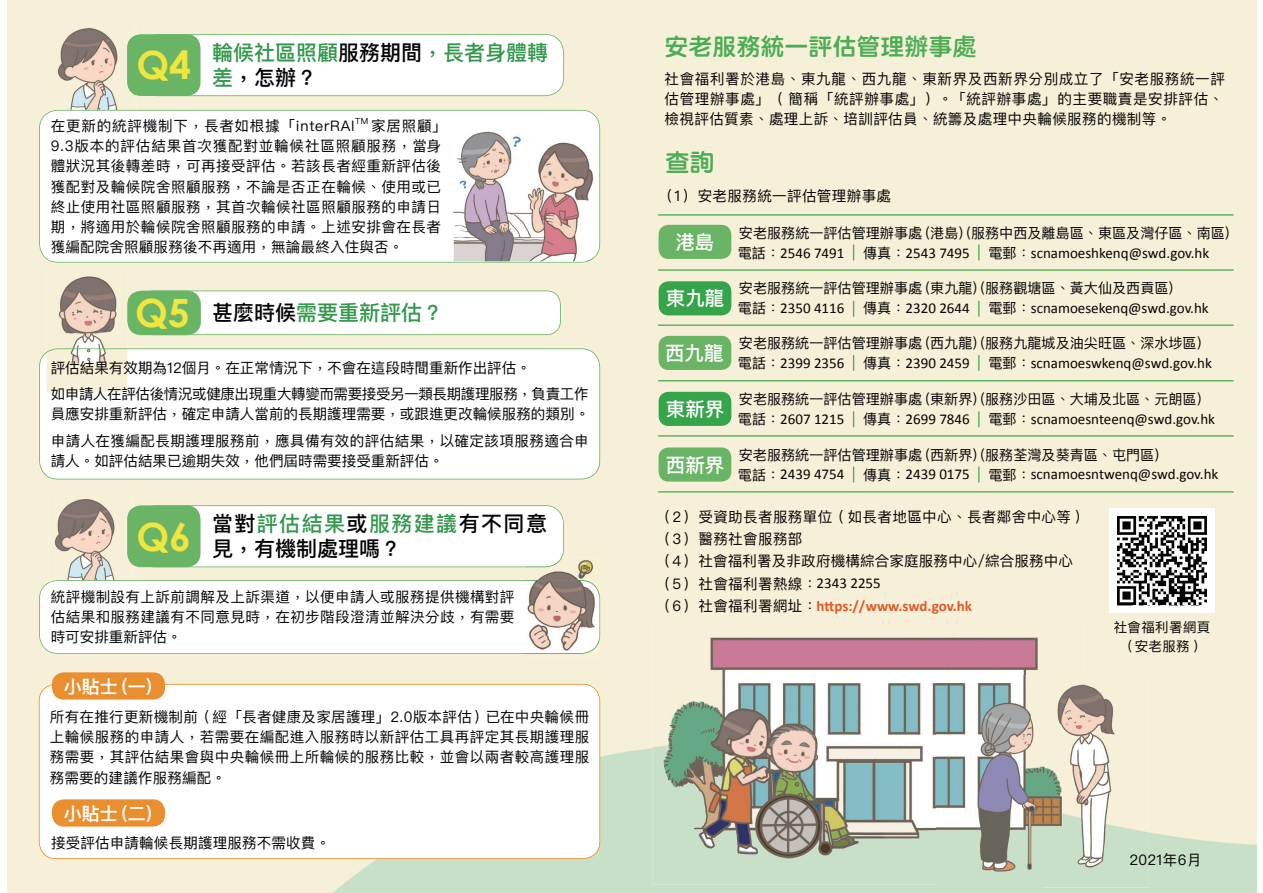
<style>
.page{position:relative;width:1263px;height:893px;background:#fff}
.page>*{position:absolute;margin:0;border:0;box-sizing:border-box;transform-origin:0 0}
.t1{font:700 39px "Century Gothic";color:#efe63f}
.t2{font:24.75px "DF Yuan HK W8";color:#4cad55}
.t3{font:24px "DF Yuan HK W8";color:#4cad55}
.t4{font:500 21px/24.8px "Ping Fang TC";color:#33974d}
.t5{font:500 21px/24.8px "Ping Fang TC";letter-spacing:.07em;color:#030303}
.t6{font:500 19.5px "Ping Fang TC";color:#fff}
.t7{font:600 18px "Ping Fang TC";color:#fff}
.t8{font:15px "Calibri";color:#030303}
.t9{font:700 15px "Calibri";color:#e05927}
.t10{font:14.55px/20.2px "Ping Fang TC";letter-spacing:.025em;color:#030303;text-align:justify}
.t11{font:14.55px/26.5px "Ping Fang TC";letter-spacing:-.03em;color:#030303}
.t12{font:14.55px "Ping Fang TC";color:#030303}
.t13{font:14.55px "Ping Fang TC";letter-spacing:.055em;color:#030303}
.t14{font:14.1px "Ping Fang TC";color:#030303}
.t15{font:13.5px/18.6px "Ping Fang TC";letter-spacing:.025em;color:#030303;text-align:center}
.t16{font:8.55px "Ping Fang TC";color:#030303}
.s1{color:#030303}
.s2{font-family:"Century Gothic";font-weight:700;font-size:39px;color:#efe63f}
.s3{color:#33974d}
.s4{font-family:"Ping Fang TC";font-size:14.1px}
.s5{font-family:"Calibri";font-size:15px}
.s6{font-family:"Ping Fang TC";font-weight:400;font-size:14.55px;color:#030303}
</style>
<div class="page">
<div style="left:7px;top:0;width:1250px;height:893px;background:#f7f0d8"></div>
<img style="left:49px;top:491px;width:84px;height:89px">
<svg style="left:190px;top:34px;width:374px;height:62px"></svg>
<svg style="left:136px;top:505px;width:428px;height:62px"></svg>
<div style="left:127px;top:34px;width:73px;height:62px;background:#6ab565;border-radius:14px"></div>
<div style="left:658px;top:281px;width:73px;height:34px;background:#35a44a;border-radius:10px"></div>
<div style="left:658px;top:225px;width:73px;height:34px;background:#6ab565;border-radius:10px"></div>
<div style="left:658px;top:336px;width:73px;height:34px;background:#6ab565;border-radius:10px"></div>
<div style="left:658px;top:392px;width:73px;height:34px;background:#35a44a;border-radius:10px"></div>
<div style="left:658px;top:447px;width:73px;height:35px;background:#6ab565;border-radius:10px"></div>
<img style="left:1109px;top:509px;width:105px;height:104px">
<img style="left:52px;top:20px;width:84px;height:90px">
<img style="left:127px;top:35px;width:9px;height:60px">
<img style="left:47px;top:270px;width:80px;height:78px">
<svg style="left:127px;top:290px;width:434px;height:45px"></svg>
<svg style="left:39px;top:348px;width:561px;height:131px"></svg>
<svg style="left:39px;top:110px;width:561px;height:153px"></svg>
<img style="left:454px;top:121px;width:140px;height:140px">
<svg style="left:585px;top:257px;width:9px;height:4px"></svg>
<div style="left:127px;top:505px;width:73px;height:62px;background:#6ab565;border-radius:14px"></div>
<svg style="left:39px;top:580px;width:561px;height:74px"></svg>
<img style="left:525px;top:558px;width:74px;height:22px">
<img style="left:525px;top:654px;width:74px;height:2px">
<img style="left:525px;top:558px;width:37px;height:9px">
<img style="left:525px;top:580px;width:74px;height:74px">
<hr style="left:658px;top:269px;width:576px;height:2px;background:#4cad55">
<hr style="left:658px;top:214px;width:576px;height:2px;background:#4cad55">
<hr style="left:658px;top:324px;width:576px;height:2px;background:#4cad55">
<hr style="left:658px;top:380px;width:576px;height:1px;background:#4cad55">
<hr style="left:658px;top:435px;width:576px;height:2px;background:#4cad55">
<hr style="left:658px;top:491px;width:576px;height:2px;background:#4cad55">
<svg style="left:853px;top:244px;width:1px;height:16px"></svg>
<svg style="left:978px;top:244px;width:1px;height:16px"></svg>
<svg style="left:853px;top:301px;width:1px;height:16px"></svg>
<svg style="left:978px;top:301px;width:1px;height:16px"></svg>
<svg style="left:853px;top:355px;width:1px;height:16px"></svg>
<svg style="left:978px;top:355px;width:1px;height:16px"></svg>
<svg style="left:853px;top:411px;width:1px;height:16px"></svg>
<svg style="left:978px;top:411px;width:1px;height:16px"></svg>
<svg style="left:853px;top:466px;width:1px;height:17px"></svg>
<svg style="left:978px;top:466px;width:1px;height:17px"></svg>
<img style="left:652px;top:620px;width:432px;height:264px">
<img style="left:1043px;top:675px;width:106px;height:212px">
<img style="left:936px;top:884px;width:107px;height:3px">
<img style="left:936px;top:675px;width:148px;height:209px">
<svg style="left:39px;top:684px;width:561px;height:175px"></svg>
<div style="left:52px;top:672px;width:113px;height:28px;background:#ea8f2f;border-radius:12px"></div>
<div style="left:52px;top:799px;width:113px;height:28px;background:#ea8f2f;border-radius:12px"></div>
<img style="left:1118px;top:516px;width:88px;height:89px">
<p class="t1" style="left:137px;top:41px;width:56px">Q4</p>
<p class="t4" style="left:212px;top:40px;width:337px">輪候社區照顧<span class="s1">服務期間</span>，長者身體轉差<span class="s1">，怎辦？</span></p>
<p class="t13" style="left:51px;top:117px;width:305px">在更新的統評機制下，長者如根據「interRAI</p>
<p class="t16" style="left:355px;top:116px;width:15px">TM</p>
<p class="t10" style="left:51px;top:115px;width:398px;text-align:left;text-indent:320px">家居照顧」<br>9.3版本的評估結果首次獲配對並輪候社區照顧服務，當身體狀況其後轉差時，可再接受評估。若該長者經重新評估後獲配對及輪候院舍照顧服務，不論是否正在輪候、使用或已終止使用社區照顧服務，其首次輪候社區照顧服務的申請日期，將適用於輪候院舍照顧服務的申請。上述安排會在長者獲編配院舍照顧服務後不再適用，無論最終入住與否。</p>
<p class="t4" style="left:135px;top:300px;width:309px"><span class="s2">Q5</span> <span class="s1">甚麼時候</span>需要重新評估？</p>
<p class="t11" style="left:51px;top:354px;width:539px">評估結果有效期為12個月。在正常情況下，不會在這段時間重新作出評估。<br>如申請人在評估後情況或健康出現重大轉變而需要接受另一類長期護理服務，負責工作</p>
<p class="t10" style="left:51px;top:401px;width:540px;line-height:26.7px">員應安排重新評估，確定申請人當前的長期護理需要，或跟進更改輪候服務的類別。申請人在獲編配長期護理服務前，應具備有效的評估結果，以確定該項服務適合申</p>
<p class="t12" style="left:51px;top:452px;width:394px">請人。如評估結果已逾期失效，他們屆時需要接受重新評估。</p>
<p class="t5" style="left:212px;top:511px;width:336px">當對<span class="s3">評估結果</span>或<span class="s3">服務建議</span>有不同意見，有機制處理嗎？</p>
<p class="t1" style="left:137px;top:512px;width:56px">Q6</p>
<p class="t10" style="left:51px;top:586px;width:465px">統評機制設有上訴前調解及上訴渠道，以便申請人或服務提供機構對評估結果和服務建議有不同意見時，在初步階段澄清並解決分歧，有需要時可安排重新評估。</p>
<p class="t7" style="left:64px;top:676px;width:90px">小貼士 (一)</p>
<p class="t10" style="left:50px;top:706px;width:541px">所有在推行更新機制前（ 經「長者健康及家居護理」2.0版本評估 ）已在中央輪候冊上輪候服務的申請人，若需要在編配進入服務時以新評估工具再評定其長期護理服務需要，其評估結果會與中央輪候冊上所輪候的服務比較，並會以兩者較高護理服務需要的建議作服務編配。</p>
<p class="t7" style="left:64px;top:802px;width:90px">小貼士 (二)</p>
<p class="t10" style="left:51px;top:833px;width:281px">接受評估申請輪候長期護理服務不需收費。</p>
<p class="t3" style="left:665px;top:34px;width:314px">安老服務統一評估管理辦事處</p>
<p class="t10" style="left:665px;top:68px;width:562px">社會福利署於港島、東九龍、西九龍、東新界及西新界分別成立了「安老服務統一評估管理辦事處」（ 簡稱「統評辦事處」）。「統評辦事處」的主要職責是安排評估、檢視評估質素、處理上訴、培訓評估員、統籌及處理中央輪候服務的機制等。</p>
<p class="t2" style="left:665px;top:149px;width:51px">查詢</p>
<p class="t10" style="left:658px;top:186px;width:235px">（ 1）安老服務統一評估管理辦事處</p>
<p class="t6" style="left:675px;top:230px;width:40px">港島</p>
<p class="t6" style="left:666px;top:286px;width:60px">東九龍</p>
<p class="t6" style="left:665px;top:341px;width:60px">西九龍</p>
<p class="t6" style="left:666px;top:397px;width:60px">東新界</p>
<p class="t6" style="left:666px;top:453px;width:60px">西新界</p>
<p class="t14" style="left:739px;top:224px;width:492px">安老服務統一評估管理辦事處 (港島) (服務中西及離島區、東區及灣仔區、南區)</p>
<p class="t8" style="left:738px;top:243px;width:108px"><span class="s4">電話：</span>2546 7491</p>
<p class="t8" style="left:863px;top:243px;width:108px"><span class="s4">傳真：</span>2543 7495</p>
<p class="t8" style="left:988px;top:243px;width:222px"><span class="s4">電郵：</span>scnamoeshkenq@swd.gov.hk</p>
<p class="t14" style="left:739px;top:279px;width:436px">安老服務統一評估管理辦事處 (東九龍) (服務觀塘區、黃大仙及西貢區)</p>
<p class="t8" style="left:738px;top:299px;width:108px"><span class="s4">電話：</span>2350 4116</p>
<p class="t8" style="left:863px;top:299px;width:108px"><span class="s4">傳真：</span>2320 2644</p>
<p class="t8" style="left:988px;top:299px;width:222px"><span class="s4">電郵：</span>scnamoesekenq@swd.gov.hk</p>
<p class="t14" style="left:739px;top:334px;width:464px">安老服務統一評估管理辦事處 (西九龍) (服務九龍城及油尖旺區、深水埗區)</p>
<p class="t8" style="left:738px;top:353px;width:108px"><span class="s4">電話：</span>2399 2356</p>
<p class="t8" style="left:863px;top:353px;width:108px"><span class="s4">傳真：</span>2390 2459</p>
<p class="t8" style="left:988px;top:353px;width:225px"><span class="s4">電郵：</span>scnamoeswkenq@swd.gov.hk</p>
<p class="t14" style="left:739px;top:390px;width:464px">安老服務統一評估管理辦事處 (東新界) (服務沙田區、大埔及北區、元朗區)</p>
<p class="t8" style="left:738px;top:409px;width:108px"><span class="s4">電話：</span>2607 1215</p>
<p class="t8" style="left:863px;top:409px;width:108px"><span class="s4">傳真：</span>2699 7846</p>
<p class="t8" style="left:988px;top:409px;width:228px"><span class="s4">電郵：</span>scnamoesnteenq@swd.gov.hk</p>
<p class="t14" style="left:739px;top:446px;width:422px">安老服務統一評估管理辦事處 (西新界) (服務荃灣及葵青區、屯門區)</p>
<p class="t8" style="left:738px;top:465px;width:108px"><span class="s4">電話：</span>2439 4754</p>
<p class="t8" style="left:863px;top:465px;width:108px"><span class="s4">傳真：</span>2439 0175</p>
<p class="t8" style="left:988px;top:465px;width:231px"><span class="s4">電郵：</span>scnamoesntwenq@swd.gov.hk</p>
<p class="t10" style="left:656px;top:505px;width:435px;line-height:22.5px;text-align:left">（ 2）受資助長者服務單位（如長者地區中心、長者鄰舍中心等）（ 3）醫務社會服務部<br>（ 4）社會福利署及非政府機構綜合家庭服務中心/綜合服務中心（ 5）社會福利署熱線： <span class="s5">2343 2255</span></p>
<p class="t9" style="left:656px;top:596px;width:318px"><span class="s6">（ 6 ）社會福利署網址：</span> https://www.swd.gov.hk</p>
<p class="t15" style="left:1114px;top:618px;width:98px">社會福利署網頁（安老服務）</p>
<p class="t10" style="left:1129px;top:850px;width:73px">2021年6月</p>
</div>
